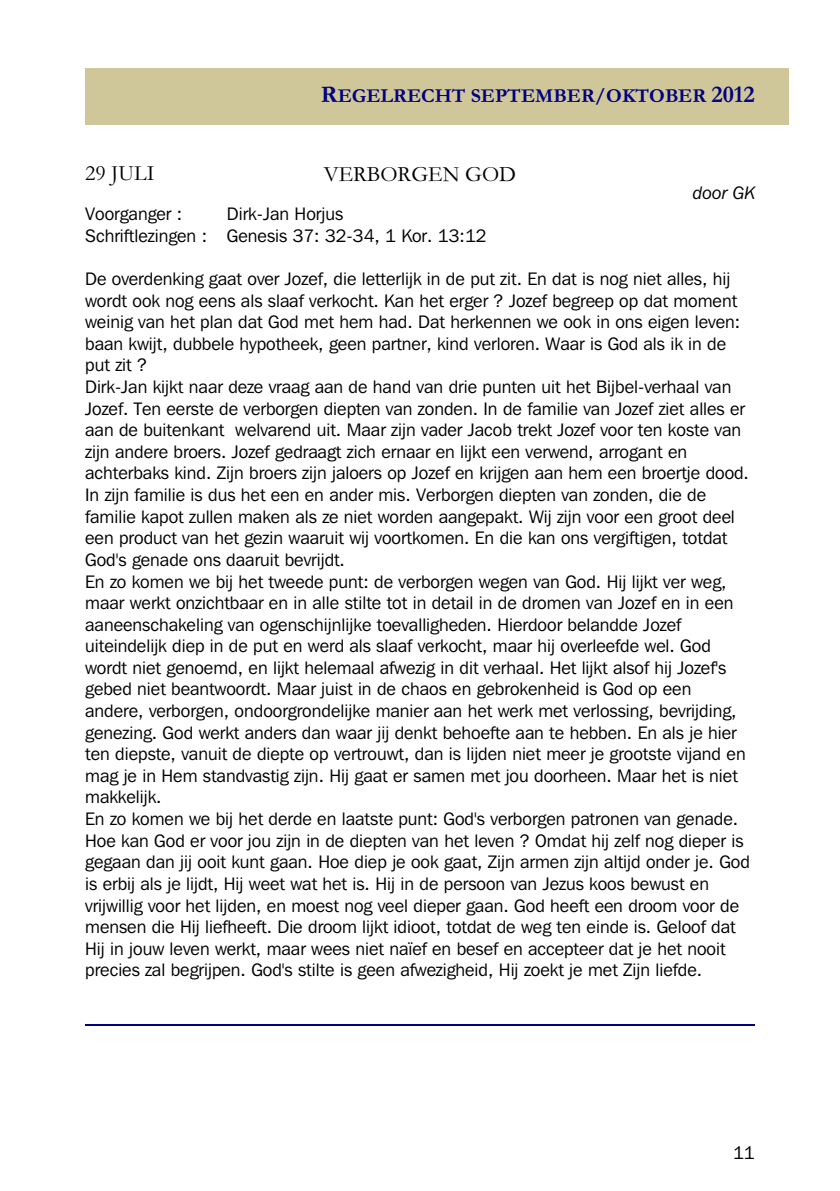
<style>
.page{position:relative;width:840px;height:1191px;background:#fff}
.page>*{position:absolute;margin:0;border:0;box-sizing:border-box;transform-origin:0 0}
.t1{font:22px "Garamond";color:#000}
.t2{font:700 20px "Garamond";color:#000080}
.t3{font:18px/21.6px "Franklin Gothic IT Cby BT";color:#000;text-align:center}
.t4{font:italic 18px "Franklin Gothic IT Cby BT";color:#000}
.s1{font-size:24px}
</style>
<div class="page">
<hr style="left:85px;top:1023px;width:669px;height:2px;background:#000080">
<div style="left:85px;top:68px;width:703px;height:56px;background:#cfc799"></div>
<p class="t2" style="left:321px;top:89px;width:435px"><span class="s1">R</span>EGELRECHT SEPTEMBER/OKTOBER <span class="s1">2012</span></p>
<p class="t1" style="left:85px;top:166px;width:71px">29 JULI</p>
<p class="t1" style="left:324px;top:166px;width:194px">VERBORGEN GOD</p>
<p class="t4" style="left:692px;top:185px;width:63px">door GK</p>
<p class="t3" style="left:85px;top:205px;width:402px">Dirk-Jan Horjus<br>Schriftlezingen : Genesis 37: 32-34, 1 Kor. 13:12</p>
<p class="t3" style="left:85px;top:269px;width:666px;text-align:left">De overdenking gaat over Jozef, die letterlijk in de put zit. En dat is nog niet alles, hij wordt ook nog eens als slaaf verkocht. Kan het erger ? Jozef begreep op dat moment weinig van het plan dat God met hem had. Dat herkennen we ook in ons eigen leven: baan kwijt, dubbele hypotheek, geen partner, kind verloren. Waar is God als ik in de put zit ?<br>Dirk-Jan kijkt naar deze vraag aan de hand van drie punten uit het Bijbel-verhaal van Jozef. Ten eerste de verborgen diepten van zonden. In de familie van Jozef ziet alles er aan de buitenkant welvarend uit. Maar zijn vader Jacob trekt Jozef voor ten koste van zijn andere broers. Jozef gedraagt zich ernaar en lijkt een verwend, arrogant en achterbaks kind. Zijn broers zijn jaloers op Jozef en krijgen aan hem een broertje dood.<br>In zijn familie is dus het een en ander mis. Verborgen diepten van zonden, die de familie kapot zullen maken als ze niet worden aangepakt. Wij zijn voor een groot deel een product van het gezin waaruit wij voortkomen. En die kan ons vergiftigen, totdat God's genade ons daaruit bevrijdt.<br>En zo komen we bij het tweede punt: de verborgen wegen van God. Hij lijkt ver weg, maar werkt onzichtbaar en in alle stilte tot in detail in de dromen van Jozef en in een aaneenschakeling van ogenschijnlijke toevalligheden. Hierdoor belandde Jozef uiteindelijk diep in de put en werd als slaaf verkocht, maar hij overleefde wel. God wordt niet genoemd, en lijkt helemaal afwezig in dit verhaal. Het lijkt alsof hij Jozef's gebed niet beantwoordt. Maar juist in de chaos en gebrokenheid is God op een andere, verborgen, ondoorgrondelijke manier aan het werk met verlossing, bevrijding, genezing. God werkt anders dan waar jij denkt behoefte aan te hebben. En als je hier ten diepste, vanuit de diepte op vertrouwt, dan is lijden niet meer je grootste vijand en mag je in Hem standvastig zijn. Hij gaat er samen met jou doorheen. Maar het is niet makkelijk.<br>En zo komen we bij het derde en laatste punt: God's verborgen patronen van genade.<br>Hoe kan God er voor jou zijn in de diepten van het leven ? Omdat hij zelf nog dieper is gegaan dan jij ooit kunt gaan. Hoe diep je ook gaat, Zijn armen zijn altijd onder je. God is erbij als je lijdt, Hij weet wat het is. Hij in de persoon van Jezus koos bewust en vrijwillig voor het lijden, en moest nog veel dieper gaan. God heeft een droom voor de mensen die Hij liefheeft. Die droom lijkt idioot, totdat de weg ten einde is. Geloof dat Hij in jouw leven werkt, maar wees niet naïef en besef en accepteer dat je het nooit precies zal begrijpen. God's stilte is geen afwezigheid, Hij zoekt je met Zijn liefde.</p>
<p class="t3" style="left:85px;top:205px;width:99px">Voorganger :</p>
<p class="t3" style="left:732px;top:1143px;width:23px">11</p>
</div>
